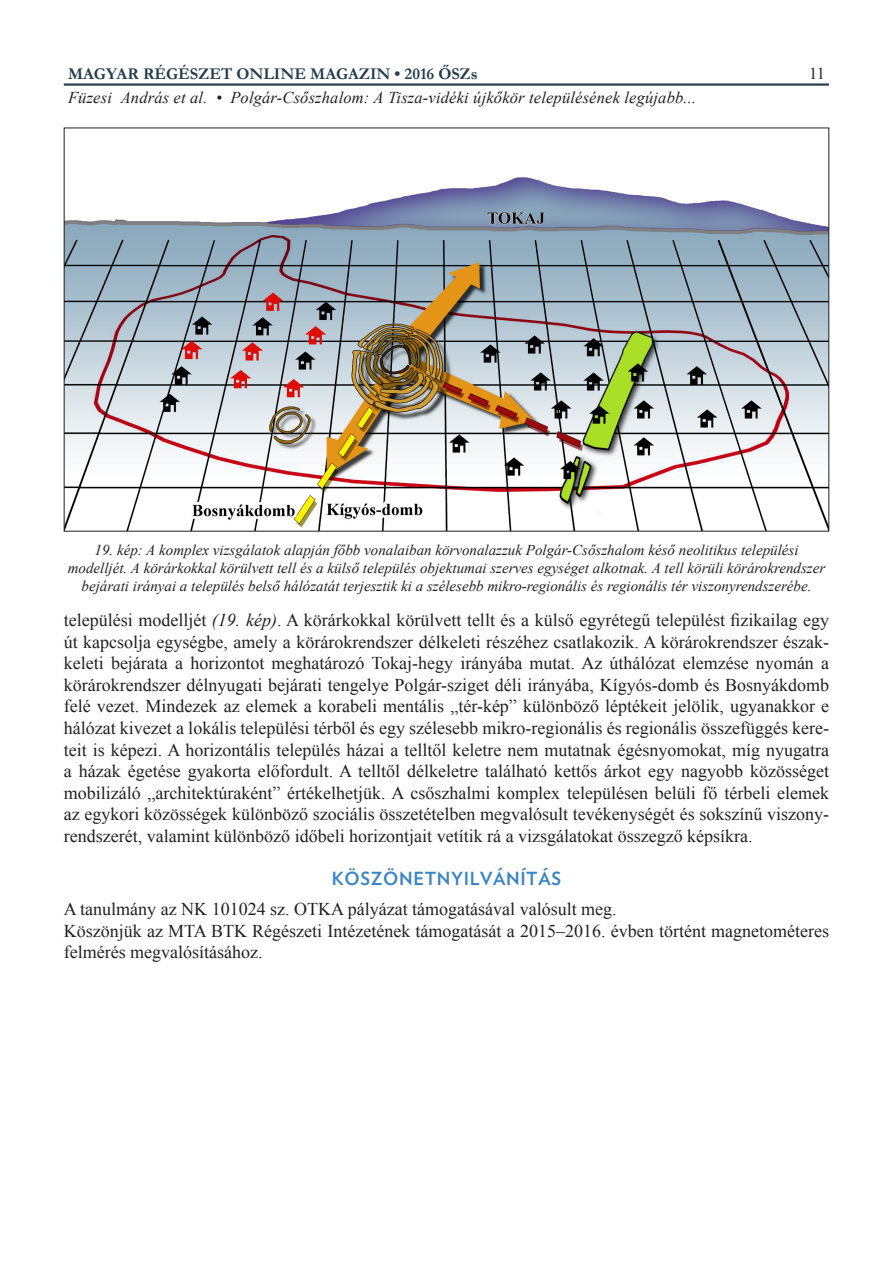
<style>
.page{position:relative;width:893px;height:1263px;background:#fff}
.page>*{position:absolute;margin:0;border:0;box-sizing:border-box;transform-origin:0 0}
.cikk_szoveg_print{font:18px/21.6px "Times New Roman";color:#231f20;text-align:justify}
.alcim{font:700 18px "Verlag";letter-spacing:.035em;color:#3884c5}
.t1{font:italic 16.5px "Times New Roman";letter-spacing:.01em;color:#231f20}
.t2{font:700 16.5px "Garamond";color:#213b4f}
.t3{font:16.5px "Times New Roman";color:#231f20}
.kepala{font:italic 15px/18px "Times New Roman";color:#231f20;text-align:center}
.s1{font-style:italic}
</style>
<div class="page">
<hr style="left:64px;top:83px;width:765px;height:3px;background:#2d3d4d">
<img style="left:66px;top:177px;width:761px;height:352px">
<p class="t2" style="left:68px;top:62px;width:411px">MAGYAR RÉGÉSZET ONLINE MAGAZIN • 2016 ŐSZs</p>
<p class="t1" style="left:68px;top:87px;width:630px">Füzesi András et al. • Polgár-Csőszhalom: A Tisza-vidéki újkőkör településének legújabb...</p>
<p class="t3" style="left:809px;top:62px;width:17px">11</p>
<p class="kepala" style="left:68px;top:540px;width:759px">19. kép: A komplex vizsgálatok alapján főbb vonalaiban körvonalazzuk Polgár-Csőszhalom késő neolitikus települési modelljét. A körárkokkal körülvett tell és a külső település objektumai szerves egységet alkotnak. A tell körüli körárokrendszer bejárati irányai a település belső hálózatát terjesztik ki a szélesebb mikro-regionális és regionális tér viszonyrendszerébe.</p>
<p class="cikk_szoveg_print" style="left:64px;top:609px;width:767px">települési modelljét <span class="s1">(19. kép)</span>. A körárkokkal körülvett tellt és a külső egyrétegű települést fizikailag egy út kapcsolja egységbe, amely a körárokrendszer délkeleti részéhez csatlakozik. A körárokrendszer észak&shy;keleti bejárata a horizontot meghatározó Tokaj-hegy irányába mutat. Az úthálózat elemzése nyomán a körárokrendszer délnyugati bejárati tengelye Polgár-sziget déli irányába, Kígyós-domb és Bosnyákdomb felé vezet. Mindezek az elemek a korabeli mentális „tér-kép” különböző léptékeit jelölik, ugyanakkor e hálózat kivezet a lokális települési térből és egy szélesebb mikro-regionális és regionális összefüggés kere&shy;teit is képezi. A horizontális település házai a telltől keletre nem mutatnak égésnyomokat, míg nyugatra a házak égetése gyakorta előfordult. A telltől délkeletre található kettős árkot egy nagyobb közösséget mobilizáló „architektúraként” értékelhetjük. A csőszhalmi komplex településen belüli fő térbeli elemek az egykori közösségek különböző szociális összetételben megvalósult tevékenységét és sokszínű viszony&shy;rendszerét, valamint különböző időbeli horizontjait vetítik rá a vizsgálatokat összegző képsíkra.</p>
<p class="alcim" style="left:332px;top:864px;width:231px">KÖSZÖNETNYILVÁNÍTÁS</p>
<p class="cikk_szoveg_print" style="left:64px;top:898px;width:554px">A tanulmány az NK 101024 sz. OTKA pályázat támogatásával valósult meg.</p>
<p class="cikk_szoveg_print" style="left:64px;top:920px;width:767px">Köszönjük az MTA BTK Régészeti Intézetének támogatását a 2015–2016. évben történt magnetométeres felmérés megvalósításához.</p>
</div>
